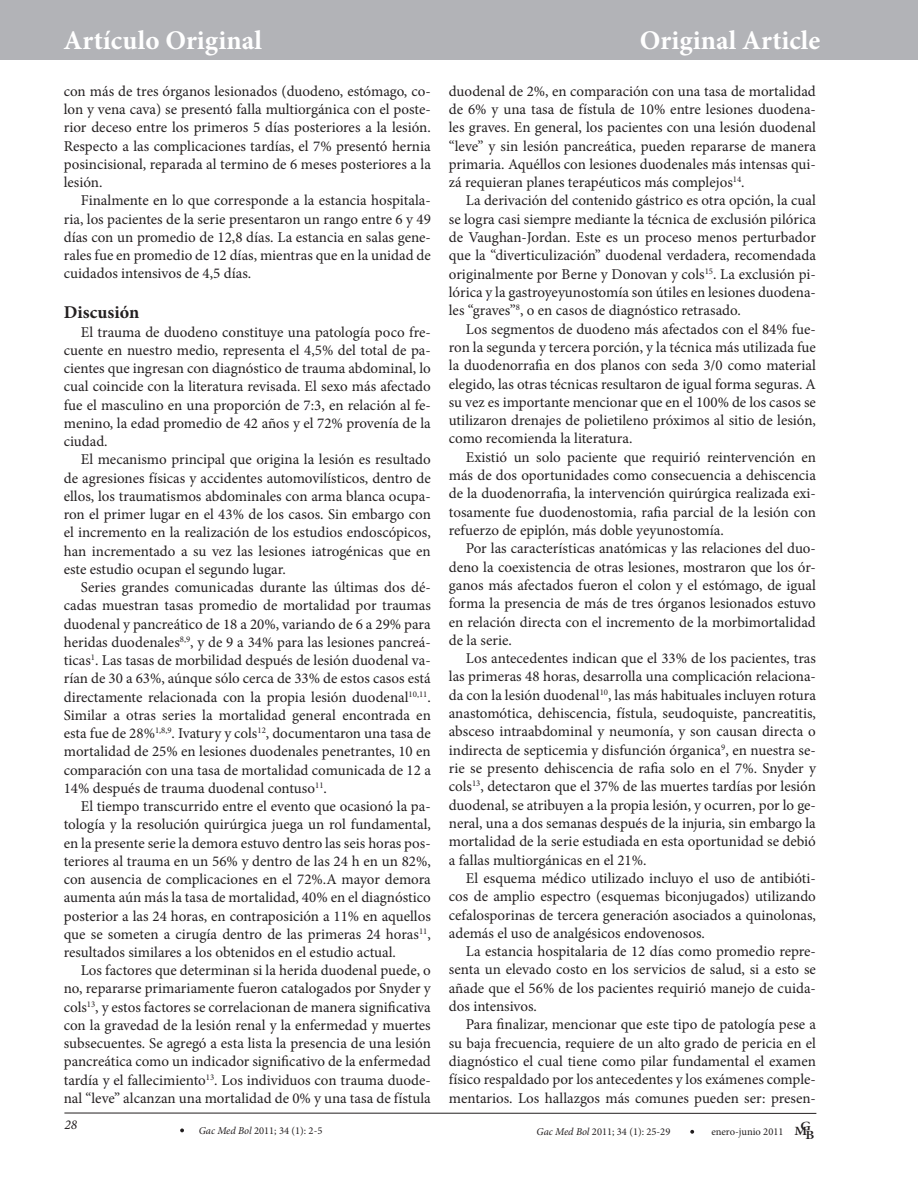
<style>
.page{position:relative;width:918px;height:1188px;background:#fff}
.page>*{position:absolute;margin:0;border:0;box-sizing:border-box;transform-origin:0 0}
.t1{font:700 27px "Minion Pro";letter-spacing:-.005em;color:#fff}
.t2{font:700 18px "Minion Pro";color:#231f20}
.t3{font:15px/18.3px "Minion Pro";color:#231f20;text-align:justify}
.t4{font:italic 13.5px "Minion Pro";color:#231f20}
.t5{font:600 12.6px "Minion Pro";color:#231f20;scale:1.15 1}
.t6{font:10.5px "Minion Pro";color:#231f20}
.s1{font-style:italic}
</style>
<div class="page">
<hr style="left:64px;top:1113px;width:752px;height:1px;background:#231f20">
<div style="left:0;top:0;width:918px;height:60px;background:#b2b3b7"></div>
<svg style="left:180px;top:1129px;width:4px;height:3px"></svg>
<svg style="left:690px;top:1130px;width:4px;height:4px"></svg>
<h1 class="t1" style="left:64px;top:21px;width:200px">Artículo Original</h1>
<h1 class="t1" style="left:640px;top:21px;width:182px">Original Article</h1>
<p class="t3" style="left:64px;top:82px;width:369px">con más de tres órganos lesionados (duodeno, estómago, co&shy;lon y vena cava) se presentó falla multiorgánica con el poste&shy;rior deceso entre los primeros 5 días posteriores a la lesión.<br>Respecto a las complicaciones tardías, el 7% presentó hernia posincisional, reparada al termino de 6 meses posteriores a la lesión.</p>
<p class="t3" style="left:64px;top:192px;width:369px;text-indent:17px">Finalmente en lo que corresponde a la estancia hospitala&shy;ria, los pacientes de la serie presentaron un rango entre 6 y 49 días con un promedio de 12,8 días. La estancia en salas gene&shy;rales fue en promedio de 12 días, mientras que en la unidad de cuidados intensivos de 4,5 días.</p>
<p class="t2" style="left:64px;top:300px;width:77px">Discusión</p>
<p class="t3" style="left:64px;top:323px;width:369px;text-indent:17px">El trauma de duodeno constituye una patología poco fre&shy;cuente en nuestro medio, representa el 4,5% del total de pa&shy;cientes que ingresan con diagnóstico de trauma abdominal, lo cual coincide con la literatura revisada. El sexo más afectado fue el masculino en una proporción de 7:3, en relación al fe&shy;menino, la edad promedio de 42 años y el 72% provenía de la ciudad.</p>
<p class="t3" style="left:64px;top:451px;width:369px;text-indent:17px">El mecanismo principal que origina la lesión es resultado de agresiones físicas y accidentes automovilísticos, dentro de ellos, los traumatismos abdominales con arma blanca ocupa&shy;ron el primer lugar en el 43% de los casos. Sin embargo con el incremento en la realización de los estudios endoscópicos, han incrementado a su vez las lesiones iatrogénicas que en este estudio ocupan el segundo lugar.</p>
<p class="t3" style="left:64px;top:578px;width:369px;text-indent:17px">Series grandes comunicadas durante las últimas dos dé&shy;cadas muestran tasas promedio de mortalidad por traumas duodenal y pancreático de 18 a 20%, variando de 6 a 29% para heridas duodenales<sup>8,9</sup>, y de 9 a 34% para las lesiones pancreá&shy;ticas<sup>1</sup>. Las tasas de morbilidad después de lesión duodenal va&shy;rían de 30 a 63%, aúnque sólo cerca de 33% de estos casos está directamente relacionada con la propia lesión duodenal<sup>10,11</sup>.<br>Similar a otras series la mortalidad general encontrada en esta fue de 28%<sup>1,8,9</sup>. Ivatury y cols<sup>12</sup>, documentaron una tasa de mortalidad de 25% en lesiones duodenales penetrantes, 10 en comparación con una tasa de mortalidad comunicada de 12 a 14% después de trauma duodenal contuso<sup>11</sup>.</p>
<p class="t3" style="left:64px;top:797px;width:369px;text-indent:17px">El tiempo transcurrido entre el evento que ocasionó la pa&shy;tología y la resolución quirúrgica juega un rol fundamental, en la presente serie la demora estuvo dentro las seis horas pos&shy;teriores al trauma en un 56% y dentro de las 24 h en un 82%, con ausencia de complicaciones en el 72%.A mayor demora aumenta aún más la tasa de mortalidad, 40% en el diagnóstico posterior a las 24 horas, en contraposición a 11% en aquellos que se someten a cirugía dentro de las primeras 24 horas<sup>11</sup>, resultados similares a los obtenidos en el estudio actual.</p>
<p class="t3" style="left:64px;top:961px;width:369px;text-indent:17px">Los factores que determinan si la herida duodenal puede, o no, repararse primariamente fueron catalogados por Snyder y cols<sup>13</sup>, y estos factores se correlacionan de manera significativa con la gravedad de la lesión renal y la enfermedad y muertes subsecuentes. Se agregó a esta lista la presencia de una lesión pancreática como un indicador significativo de la enfermedad tardía y el fallecimiento<sup>13</sup>. Los individuos con trauma duode&shy;nal “leve” alcanzan una mortalidad de 0% y una tasa de fístula</p>
<p class="t3" style="left:449px;top:82px;width:369px">duodenal de 2%, en comparación con una tasa de mortalidad de 6% y una tasa de fístula de 10% entre lesiones duodena&shy;les graves. En general, los pacientes con una lesión duodenal “leve” y sin lesión pancreática, pueden repararse de manera primaria. Aquéllos con lesiones duodenales más intensas qui&shy;zá requieran planes terapéuticos más complejos<sup>14</sup>.</p>
<p class="t3" style="left:449px;top:192px;width:369px;text-indent:17px">La derivación del contenido gástrico es otra opción, la cual se logra casi siempre mediante la técnica de exclusión pilórica de Vaughan-Jordan. Este es un proceso menos perturbador que la “diverticulización” duodenal verdadera, recomendada originalmente por Berne y Donovan y cols<sup>15</sup>. La exclusión pi&shy;lórica y la gastroyeyunostomía son útiles en lesiones duodena&shy;les “graves”<sup>8</sup>, o en casos de diagnóstico retrasado.</p>
<p class="t3" style="left:449px;top:320px;width:369px;text-indent:17px">Los segmentos de duodeno más afectados con el 84% fue&shy;ron la segunda y tercera porción, y la técnica más utilizada fue la duodenorrafia en dos planos con seda 3/0 como material elegido, las otras técnicas resultaron de igual forma seguras. A su vez es importante mencionar que en el 100% de los casos se utilizaron drenajes de polietileno próximos al sitio de lesión, como recomienda la literatura.</p>
<p class="t3" style="left:449px;top:448px;width:369px;text-indent:17px">Existió un solo paciente que requirió reintervención en más de dos oportunidades como consecuencia a dehiscencia de la duodenorrafia, la intervención quirúrgica realizada exi&shy;tosamente fue duodenostomia, rafia parcial de la lesión con refuerzo de epiplón, más doble yeyunostomía.</p>
<p class="t3" style="left:449px;top:539px;width:369px;text-indent:17px">Por las características anatómicas y las relaciones del duo&shy;deno la coexistencia de otras lesiones, mostraron que los ór&shy;ganos más afectados fueron el colon y el estómago, de igual forma la presencia de más de tres órganos lesionados estuvo en relación directa con el incremento de la morbimortalidad de la serie.</p>
<p class="t3" style="left:449px;top:649px;width:369px;text-indent:17px">Los antecedentes indican que el 33% de los pacientes, tras las primeras 48 horas, desarrolla una complicación relaciona&shy;da con la lesión duodenal<sup>10</sup>, las más habituales incluyen rotura anastomótica, dehiscencia, fístula, seudoquiste, pancreatitis, absceso intraabdominal y neumonía, y son causan directa o indirecta de septicemia y disfunción órganica<sup>9</sup>, en nuestra se&shy;rie se presento dehiscencia de rafia solo en el 7%. Snyder y cols<sup>13</sup>, detectaron que el 37% de las muertes tardías por lesión duodenal, se atribuyen a la propia lesión, y ocurren, por lo ge&shy;neral, una a dos semanas después de la injuria, sin embargo la mortalidad de la serie estudiada en esta oportunidad se debió a fallas multiorgánicas en el 21%.</p>
<p class="t3" style="left:449px;top:869px;width:369px;text-indent:17px">El esquema médico utilizado incluyo el uso de antibióti&shy;cos de amplio espectro (esquemas biconjugados) utilizando cefalosporinas de tercera generación asociados a quinolonas, además el uso de analgésicos endovenosos.</p>
<p class="t3" style="left:449px;top:942px;width:369px;text-indent:17px">La estancia hospitalaria de 12 días como promedio repre&shy;senta un elevado costo en los servicios de salud, si a esto se añade que el 56% de los pacientes requirió manejo de cuida&shy;dos intensivos.</p>
<p class="t3" style="left:449px;top:1015px;width:369px;text-indent:17px">Para finalizar, mencionar que este tipo de patología pese a su baja frecuencia, requiere de un alto grado de pericia en el diagnóstico el cual tiene como pilar fundamental el examen físico respaldado por los antecedentes y los exámenes comple&shy;mentarios. Los hallazgos más comunes pueden ser: presen-</p>
<p class="t4" style="left:64px;top:1115px;width:14px">28</p>
<p class="t5" style="left:795px;top:1120px;width:16px">MG</p>
<p class="t6" style="left:199px;top:1123px;width:125px"><span class="s1">Gac Med Bol</span> 2011; 34 (1): 2-5</p>
<p class="t6" style="left:537px;top:1125px;width:135px"><span class="s1">Gac Med Bol</span> 2011; 34 (1): 25-29</p>
<p class="t6" style="left:711px;top:1124px;width:74px">enero-junio 2011</p>
<p class="t5" style="left:805px;top:1127px;width:9px">B</p>
</div>
